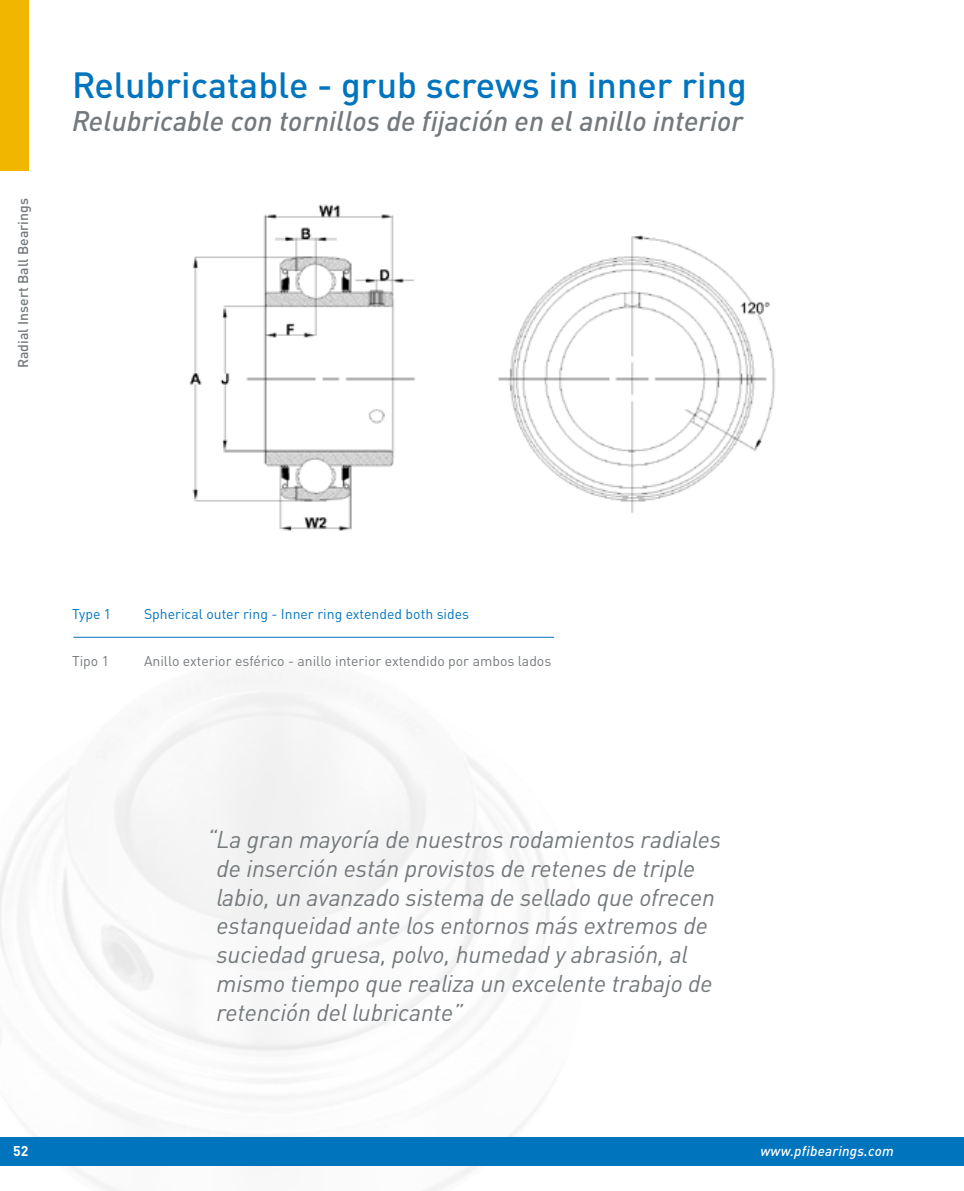
<style>
.page{position:relative;width:964px;height:1191px;background:#fff}
.page>*{position:absolute;margin:0;border:0;box-sizing:border-box;transform-origin:0 0}
.t1{font:500 36px "DIN Pro";color:#0075be}
.t2{font:italic 500 28px "DIN Pro";color:#73797c}
.t3{font:italic 24px/28.8px "DIN Pro";letter-spacing:-.005em;color:#73797c}
.t4{font:14px "DIN Pro";color:#73797c}
.t5{font:14px "DIN Pro";color:#0075be}
.t6{font:500 14px "DIN Pro";color:#73797c}
.t7{font:italic 500 14px "DIN Pro";letter-spacing:.015em;color:#fff}
.t8{font:700 14px "DIN Pro";color:#fff}
</style>
<div class="page">
<img style="left:189px;top:204px;width:586px;height:327px">
<img style="left:0;top:636px;width:619px;height:555px">
<div style="left:0;top:1137px;width:964px;height:28px;background:#0075be"></div>
<div style="left:0;top:0;width:28px;height:170px;background:#f0b600"></div>
<p class="t6" style="left:12px;top:368px;width:171px;rotate:-90deg">Radial Insert Ball Bearings</p>
<h1 class="t1" style="left:72px;top:55px;width:676px">Relubricatable - grub screws in inner ring</h1>
<p class="t2" style="left:72px;top:99px;width:672px">Relubricable con tornillos de fijación en el anillo interior</p>
<p class="t5" style="left:72px;top:603px;width:41px">Type 1</p>
<p class="t5" style="left:144px;top:603px;width:327px">Spherical outer ring - Inner ring extended both sides</p>
<p class="t4" style="left:72px;top:649px;width:39px">Tipo 1</p>
<p class="t4" style="left:144px;top:649px;width:409px">Anillo exterior esférico - anillo interior extendido por ambos lados</p>
<p class="t3" style="left:216px;top:822px;width:506px;text-indent:-10px">“La gran mayoría de nuestros rodamientos radiales de inserción están provistos de retenes de triple labio, un avanzado sistema de sellado que ofrecen estanqueidad ante los entornos más extremos de suciedad gruesa, polvo, humedad y abrasión, al mismo tiempo que realiza un excelente trabajo de retención del lubricante”</p>
<p class="t8" style="left:13px;top:1138px;width:17px">52</p>
<p class="t7" style="left:760px;top:1139px;width:135px">www.pfibearings.com</p>
</div>
